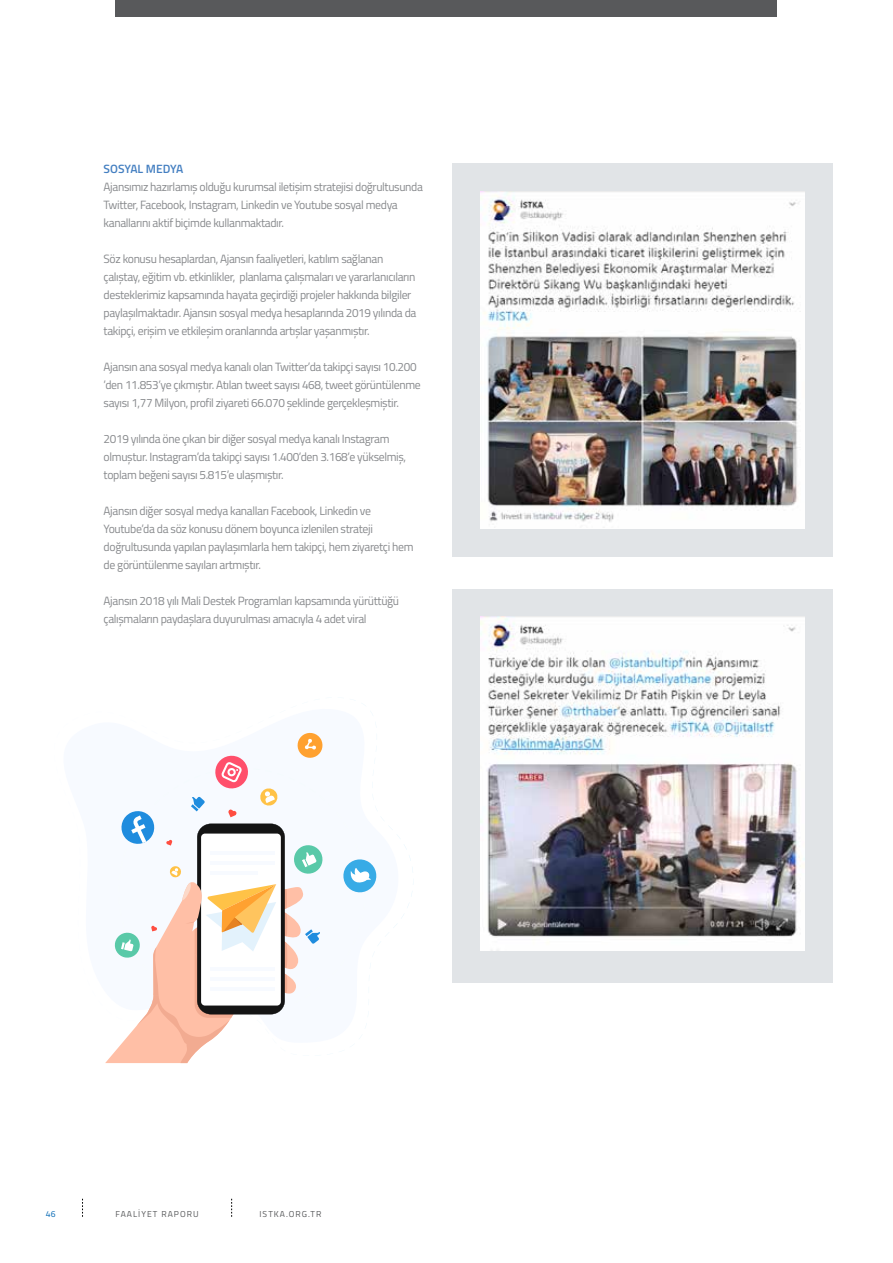
<style>
.page{position:relative;width:893px;height:1263px;background:#fff}
.page>*{position:absolute;margin:0;border:0;box-sizing:border-box;transform-origin:0 0}
.t1{font:12px/18px "Titillium";letter-spacing:-.03em;color:#888a8d}
.t2{font:600 12px "Titillium";letter-spacing:-.015em;color:#447fc1}
.t3{font:8.7px "Titillium";letter-spacing:.12em;color:#58595b}
.t4{font:8.7px "Titillium";color:#0066b3}
</style>
<div class="page">
<div style="left:116px;top:0;width:661px;height:17px;background:#58595b"></div>
<svg style="left:82px;top:1199px;width:1px;height:18px"></svg>
<svg style="left:231px;top:1199px;width:1px;height:18px"></svg>
<div style="left:453px;top:164px;width:380px;height:393px;background:#e1e4e7"></div>
<div style="left:453px;top:589px;width:380px;height:393px;background:#e1e4e7"></div>
<img style="left:481px;top:192px;width:324px;height:337px">
<img style="left:481px;top:617px;width:324px;height:334px">
<svg style="left:343px;top:859px;width:34px;height:34px"></svg>
<svg style="left:105px;top:732px;width:218px;height:331px"></svg>
<hr style="left:210px;top:851px;width:65px;height:4px;background:#f7faff">
<hr style="left:210px;top:861px;width:65px;height:4px;background:#f7faff">
<hr style="left:210px;top:871px;width:47px;height:4px;background:#f7faff">
<hr style="left:210px;top:967px;width:65px;height:4px;background:#f7faff">
<hr style="left:210px;top:977px;width:65px;height:4px;background:#f7faff">
<hr style="left:210px;top:987px;width:65px;height:4px;background:#f7faff">
<p class="t2" style="left:104px;top:159px;width:81px">SOSYAL MEDYA</p>
<p class="t1" style="left:104px;top:177px;width:321px">Ajansımız hazırlamış olduğu kurumsal iletişim stratejisi doğrultusunda<br>Twitter, Facebook, Instagram, Linkedin ve Youtube sosyal medya kanallarını aktif biçimde kullanmaktadır.</p>
<p class="t1" style="left:104px;top:249px;width:314px">Söz konusu hesaplardan, Ajansın faaliyetleri, katılım sağlanan çalıştay, eğitim vb. etkinlikler, planlama çalışmaları ve yararlanıcıların desteklerimiz kapsamında hayata geçirdiği projeler hakkında bilgiler paylaşılmaktadır. Ajansın sosyal medya hesaplarında 2019 yılında da takipçi, erişim ve etkileşim oranlarında artışlar yaşanmıştır.</p>
<p class="t1" style="left:104px;top:357px;width:319px">Ajansın ana sosyal medya kanalı olan Twitter’da takipçi sayısı 10.200 ’den 11.853’ye çıkmıştır. Atılan tweet sayısı 468, tweet görüntülenme sayısı 1,77 Milyon, profil ziyareti 66.070 şeklinde gerçekleşmiştir.</p>
<p class="t1" style="left:104px;top:429px;width:304px">2019 yılında öne çıkan bir diğer sosyal medya kanalı Instagram olmuştur. Instagram’da takipçi sayısı 1.400’den 3.168’e yükselmiş, toplam beğeni sayısı 5.815’e ulaşmıştır.</p>
<p class="t1" style="left:104px;top:501px;width:311px">Ajansın diğer sosyal medya kanalları Facebook, Linkedin ve Youtube’da da söz konusu dönem boyunca izlenilen strateji doğrultusunda yapılan paylaşımlarla hem takipçi, hem ziyaretçi hem de görüntülenme sayıları artmıştır.</p>
<p class="t1" style="left:104px;top:591px;width:297px">Ajansın 2018 yılı Mali Destek Programları kapsamında yürüttüğü çalışmaların paydaşlara duyurulması amacıyla 4 adet viral</p>
<p class="t4" style="left:46px;top:1207px;width:11px">46</p>
<p class="t3" style="left:115px;top:1207px;width:85px">FAALİYET RAPORU</p>
<p class="t3" style="left:259px;top:1207px;width:64px">ISTKA.ORG.TR</p>
</div>
